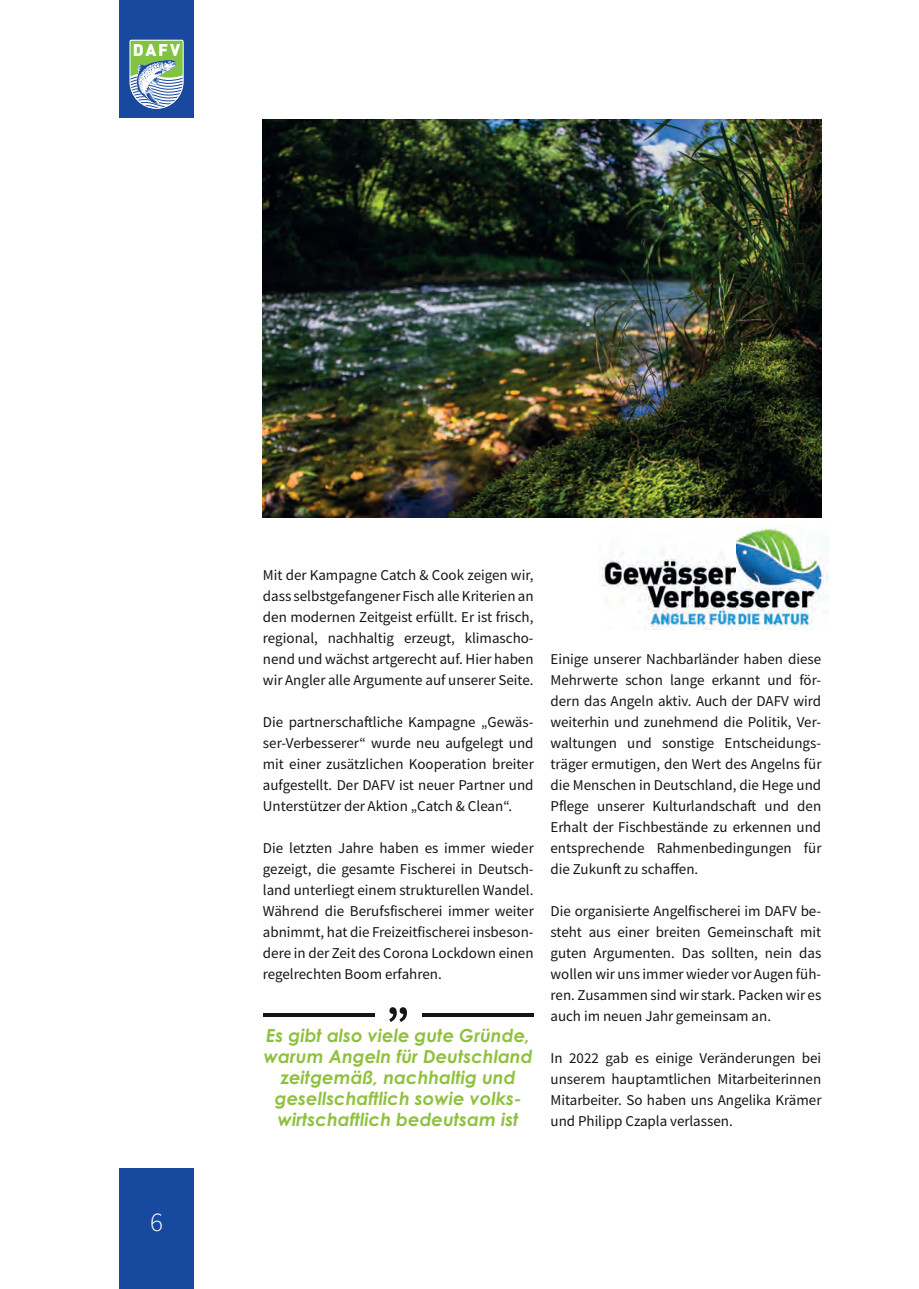
<style>
.page{position:relative;width:919px;height:1289px;background:#fff}
.page>*{position:absolute;margin:0;border:0;box-sizing:border-box;transform-origin:0 0}
.t1{font:27px "Source Sans Variable";color:#fff}
.t2{font:italic 700 18px/21px "Century Gothic Pro";color:#90c13e;text-align:center}
.t3{font:16.8px "DIN Black Alternate";color:#fff}
.t4{font:15px/21px "Source Sans Variable";color:#121617;text-align:justify}
</style>
<div class="page">
<div style="left:119px;top:1168px;width:75px;height:120px;background:#174a9f"></div>
<div style="left:119px;top:0;width:75px;height:118px;background:#18499e"></div>
<svg style="left:129px;top:39px;width:55px;height:70px;background:#90b69e"></svg>
<img style="left:263px;top:119px;width:558px;height:398px">
<img style="left:601px;top:526px;width:227px;height:103px">
<hr style="left:263px;top:1013px;width:111px;height:3px;background:#121617">
<hr style="left:422px;top:1013px;width:111px;height:3px;background:#121617">
<svg style="left:389px;top:1007px;width:18px;height:15px"></svg>
<p class="t3" style="left:133px;top:39px;width:49px">DAFV</p>
<h1 class="t1" style="left:150px;top:1205px;width:14px">6</h1>
<p class="t4" style="left:263px;top:564px;width:272px">Mit der Kampagne Catch &amp; Cook zeigen wir, dass selbstgefangener Fisch alle Kriterien an den modernen Zeitgeist erfüllt. Er ist frisch, regional, nachhaltig erzeugt, klimascho&shy;nend und wächst artgerecht auf. Hier haben wir Angler alle Argumente auf unserer Seite.</p>
<p class="t4" style="left:263px;top:711px;width:272px">Die partnerschaftliche Kampagne „Gewäs&shy;ser-Verbesserer“ wurde neu aufgelegt und mit einer zusätzlichen Kooperation breiter aufgestellt. Der DAFV ist neuer Partner und Unterstützer der Aktion „Catch &amp; Clean“.</p>
<p class="t4" style="left:263px;top:837px;width:272px">Die letzten Jahre haben es immer wieder gezeigt, die gesamte Fischerei in Deutsch&shy;land unterliegt einem strukturellen Wandel.<br>Während die Berufsfischerei immer weiter abnimmt, hat die Freizeitfischerei insbeson&shy;dere in der Zeit des Corona Lockdown einen regelrechten Boom erfahren.</p>
<p class="t2" style="left:264px;top:1024px;width:270px">Es gibt also viele gute Gründe, warum Angeln für Deutschland zeitgemäß, nachhaltig und gesellschaftlich sowie volks&shy;wirtschaftlich bedeutsam ist</p>
<p class="t4" style="left:550px;top:648px;width:272px">Einige unserer Nachbarländer haben diese Mehrwerte schon lange erkannt und för&shy;dern das Angeln aktiv. Auch der DAFV wird weiterhin und zunehmend die Politik, Ver&shy;waltungen und sonstige Entscheidungs&shy;träger ermutigen, den Wert des Angelns für die Menschen in Deutschland, die Hege und Pflege unserer Kulturlandschaft und den Erhalt der Fischbestände zu erkennen und entsprechende Rahmenbedingungen für die Zukunft zu schaffen.</p>
<p class="t4" style="left:550px;top:900px;width:272px">Die organisierte Angelfischerei im DAFV be&shy;steht aus einer breiten Gemeinschaft mit guten Argumenten. Das sollten, nein das wollen wir uns immer wieder vor Augen füh&shy;ren. Zusammen sind wir stark. Packen wir es auch im neuen Jahr gemeinsam an.</p>
<p class="t4" style="left:550px;top:1047px;width:272px">In 2022 gab es einige Veränderungen bei unserem hauptamtlichen Mitarbeiterinnen Mitarbeiter. So haben uns Angelika Krämer und Philipp Czapla verlassen.</p>
</div>
